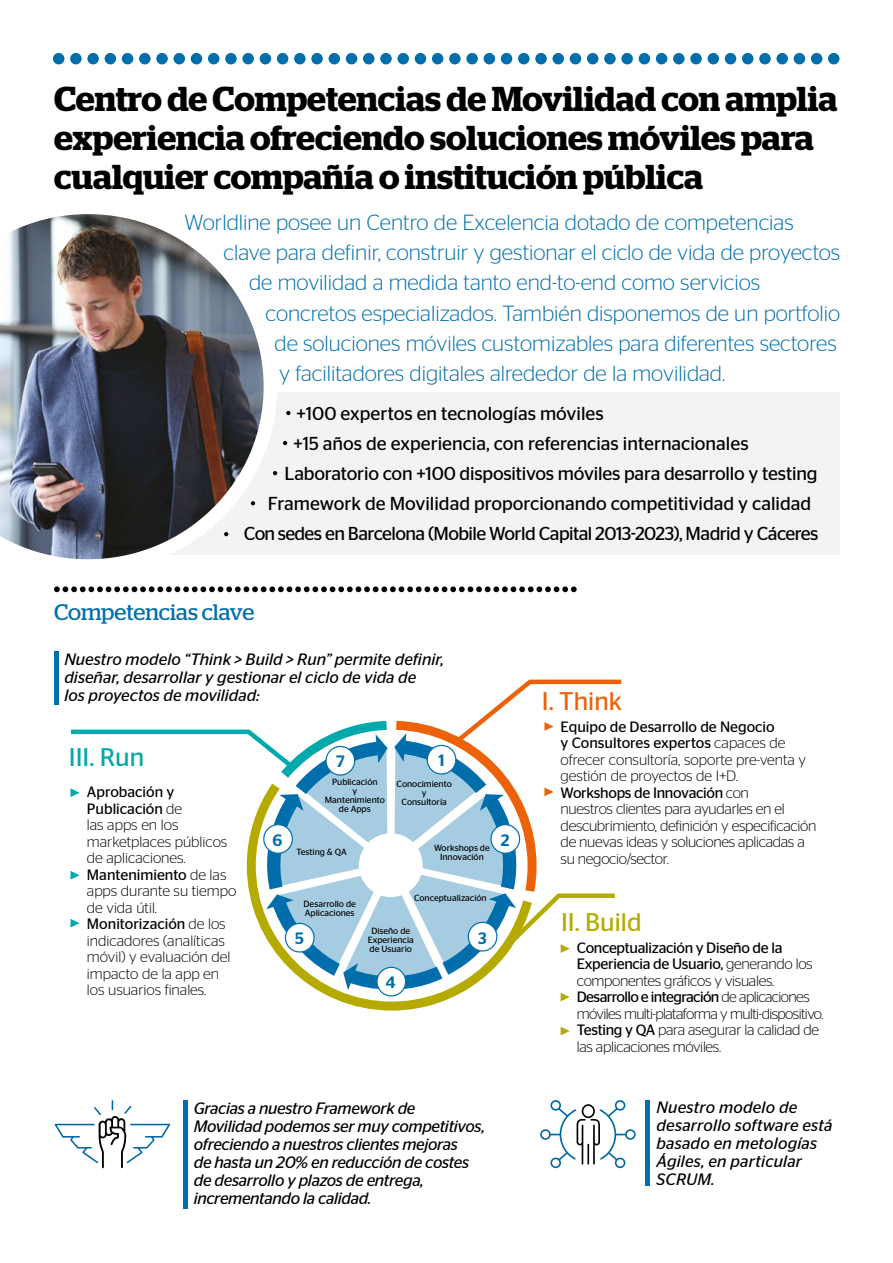
<style>
.page{position:relative;width:893px;height:1263px;background:#fff}
.page>*{position:absolute;margin:0;border:0;box-sizing:border-box;transform-origin:0 0}
.t1{font:600 34.5px/39px "Stag";color:#000}
.t2{font:25.5px "Stag Sans";color:#b5ab00}
.t3{font:25.5px "Stag Sans";color:#00a9ab}
.t4{font:25.5px "Stag Sans";color:#eb6209}
.t5{font:22.5px "Stag";color:#006eab}
.t6{font:300 21.9px "Stag Sans";color:#006eab}
.t7{font:18.75px "Stag Sans";letter-spacing:-.005em;color:#000}
.t8{font:18.75px "Stag Sans";letter-spacing:-.03em;color:#000}
.t9{font:italic 16.5px/18px "Stag Sans";letter-spacing:-.015em;color:#000}
.t10{font:italic 16.5px/18px "Stag Sans";letter-spacing:.01em;color:#000}
.t11{font:500 16.5px "Stag Sans";color:#006eab}
.t12{font:300 15px/16.5px "Stag Sans";letter-spacing:-.02em;color:#000}
.t13{font:300 15px/16.5px "Stag Sans";color:#000}
.t14{font:9px/9px "Stag Sans";color:#000;text-align:center}
.s1{font-weight:400}
</style>
<div class="page">
<div style="left:88px;top:393px;width:751px;height:162px;background:#f3f3f3"></div>
<svg style="left:340px;top:1001px;width:104px;height:10px"></svg>
<svg style="left:561px;top:1027px;width:9px;height:8px"></svg>
<svg style="left:70px;top:679px;width:552px;height:322px"></svg>
<div style="left:359px;top:833px;width:64px;height:64px;background:#fff;border-radius:50%"></div>
<img style="left:0;top:214px;width:277px;height:346px">
<svg style="left:286px;top:411px;width:4px;height:4px"></svg>
<svg style="left:283px;top:441px;width:4px;height:4px"></svg>
<svg style="left:273px;top:471px;width:4px;height:4px"></svg>
<svg style="left:251px;top:501px;width:4px;height:4px"></svg>
<svg style="left:224px;top:532px;width:4px;height:4px"></svg>
<svg style="left:54px;top:586px;width:523px;height:6px"></svg>
<div style="left:139px;top:53px;width:12px;height:11px;background:#006eab;border-radius:50%"></div>
<div style="left:122px;top:53px;width:11px;height:11px;background:#006eab;border-radius:50%"></div>
<div style="left:105px;top:53px;width:11px;height:11px;background:#006eab;border-radius:50%"></div>
<div style="left:87px;top:53px;width:12px;height:11px;background:#006eab;border-radius:50%"></div>
<div style="left:70px;top:53px;width:12px;height:11px;background:#006eab;border-radius:50%"></div>
<div style="left:53px;top:53px;width:11px;height:11px;background:#006eab;border-radius:50%"></div>
<div style="left:242px;top:53px;width:12px;height:11px;background:#006eab;border-radius:50%"></div>
<div style="left:225px;top:53px;width:12px;height:11px;background:#006eab;border-radius:50%"></div>
<div style="left:208px;top:53px;width:11px;height:11px;background:#006eab;border-radius:50%"></div>
<div style="left:191px;top:53px;width:11px;height:11px;background:#006eab;border-radius:50%"></div>
<div style="left:174px;top:53px;width:11px;height:11px;background:#006eab;border-radius:50%"></div>
<div style="left:329px;top:53px;width:11px;height:11px;background:#006eab;border-radius:50%"></div>
<div style="left:311px;top:53px;width:12px;height:11px;background:#006eab;border-radius:50%"></div>
<div style="left:294px;top:53px;width:12px;height:11px;background:#006eab;border-radius:50%"></div>
<div style="left:277px;top:53px;width:11px;height:11px;background:#006eab;border-radius:50%"></div>
<div style="left:260px;top:53px;width:11px;height:11px;background:#006eab;border-radius:50%"></div>
<div style="left:415px;top:53px;width:11px;height:11px;background:#006eab;border-radius:50%"></div>
<div style="left:397px;top:53px;width:12px;height:11px;background:#006eab;border-radius:50%"></div>
<div style="left:380px;top:53px;width:12px;height:11px;background:#006eab;border-radius:50%"></div>
<div style="left:363px;top:53px;width:11px;height:11px;background:#006eab;border-radius:50%"></div>
<div style="left:346px;top:53px;width:11px;height:11px;background:#006eab;border-radius:50%"></div>
<div style="left:501px;top:53px;width:11px;height:11px;background:#006eab;border-radius:50%"></div>
<div style="left:484px;top:53px;width:11px;height:11px;background:#006eab;border-radius:50%"></div>
<div style="left:466px;top:53px;width:12px;height:11px;background:#006eab;border-radius:50%"></div>
<div style="left:449px;top:53px;width:12px;height:11px;background:#006eab;border-radius:50%"></div>
<div style="left:432px;top:53px;width:11px;height:11px;background:#006eab;border-radius:50%"></div>
<div style="left:156px;top:53px;width:12px;height:11px;background:#006eab;border-radius:50%"></div>
<div style="left:604px;top:53px;width:12px;height:11px;background:#006eab;border-radius:50%"></div>
<div style="left:587px;top:53px;width:11px;height:11px;background:#006eab;border-radius:50%"></div>
<div style="left:570px;top:53px;width:11px;height:11px;background:#006eab;border-radius:50%"></div>
<div style="left:552px;top:53px;width:12px;height:11px;background:#006eab;border-radius:50%"></div>
<div style="left:535px;top:53px;width:12px;height:11px;background:#006eab;border-radius:50%"></div>
<div style="left:518px;top:53px;width:12px;height:11px;background:#006eab;border-radius:50%"></div>
<div style="left:707px;top:53px;width:12px;height:11px;background:#006eab;border-radius:50%"></div>
<div style="left:690px;top:53px;width:12px;height:11px;background:#006eab;border-radius:50%"></div>
<div style="left:673px;top:53px;width:12px;height:11px;background:#006eab;border-radius:50%"></div>
<div style="left:656px;top:53px;width:11px;height:11px;background:#006eab;border-radius:50%"></div>
<div style="left:639px;top:53px;width:11px;height:11px;background:#006eab;border-radius:50%"></div>
<div style="left:794px;top:53px;width:11px;height:11px;background:#006eab;border-radius:50%"></div>
<div style="left:776px;top:53px;width:12px;height:11px;background:#006eab;border-radius:50%"></div>
<div style="left:759px;top:53px;width:12px;height:11px;background:#006eab;border-radius:50%"></div>
<div style="left:742px;top:53px;width:11px;height:11px;background:#006eab;border-radius:50%"></div>
<div style="left:725px;top:53px;width:11px;height:11px;background:#006eab;border-radius:50%"></div>
<div style="left:811px;top:53px;width:11px;height:11px;background:#006eab;border-radius:50%"></div>
<div style="left:621px;top:53px;width:12px;height:11px;background:#006eab;border-radius:50%"></div>
<div style="left:828px;top:53px;width:11px;height:11px;background:#006eab;border-radius:50%"></div>
<hr style="left:54px;top:651px;width:4px;height:53px;background:#006eab">
<hr style="left:184px;top:1100px;width:4px;height:108px;background:#006eab">
<hr style="left:646px;top:1100px;width:4px;height:85px;background:#006eab">
<svg style="left:540px;top:1100px;width:96px;height:68px"></svg>
<svg style="left:55px;top:1100px;width:115px;height:68px"></svg>
<h1 class="t1" style="left:54px;top:79px;width:785px">Centro de Competencias de Movilidad con amplia experiencia ofreciendo soluciones móviles para cualquier compañía o institución pública</h1>
<h3 class="t6" style="left:185px;top:211px;width:611px">Worldline posee un Centro de Excelencia dotado de competencias</h3>
<h3 class="t6" style="left:224px;top:241px;width:618px">clave para definir, construir y gestionar el ciclo de vida de proyectos</h3>
<h3 class="t6" style="left:249px;top:271px;width:512px">de movilidad a medida tanto end-to-end como servicios</h3>
<h3 class="t6" style="left:266px;top:301px;width:576px">concretos especializados. También disponemos de un portfolio</h3>
<h3 class="t6" style="left:275px;top:331px;width:564px">de soluciones móviles customizables para diferentes sectores</h3>
<h3 class="t6" style="left:279px;top:361px;width:448px">y facilitadores digitales alrededor de la movilidad.</h3>
<p class="t7" style="left:296px;top:403px;width:309px">+100 expertos en tecnologías móviles</p>
<p class="t7" style="left:293px;top:433px;width:457px">+15 años de experiencia, con referencias internacionales</p>
<p class="t7" style="left:284px;top:463px;width:534px">Laboratorio con +100 dispositivos móviles para desarrollo y testing</p>
<p class="t7" style="left:268px;top:493px;width:545px">Framework de Movilidad proporcionando competitividad y calidad</p>
<p class="t8" style="left:244px;top:523px;width:576px">Con sedes en Barcelona (Mobile World Capital 2013-2023), Madrid y Cáceres</p>
<h3 class="t5" style="left:54px;top:599px;width:202px">Competencias clave</h3>
<p class="t9" style="left:64px;top:650px;width:381px">Nuestro modelo “Think &gt; Build &gt; Run” permite definir, diseñar, desarrollar y gestionar el ciclo de vida de<br>los proyectos de movilidad:</p>
<h2 class="t3" style="left:69px;top:743px;width:77px">III. Run</h2>
<p class="t11" style="left:336px;top:752px;width:10px">7</p>
<p class="t11" style="left:438px;top:750px;width:8px">1</p>
<p class="t13" style="left:87px;top:783px;width:151px"><span class="s1">Aprobación y<br>Publicación</span> de<br>las apps en los marketplaces públicos de aplicaciones.<br><span class="s1">Mantenimiento</span> de las apps durante su tiempo de vida útil.<br><span class="s1">Monitorización</span> de los indicadores (analíticas móvil) y evaluación del impacto de la app en los usuarios finales.</p>
<p class="t11" style="left:272px;top:830px;width:11px">6</p>
<p class="t14" style="left:325px;top:777px;width:61px">Publicación<br>y<br>Mantenimiento de Apps</p>
<p class="t14" style="left:397px;top:779px;width:57px">Conocimiento y<br>Consultoría</p>
<p class="t14" style="left:434px;top:843px;width:57px">Workshops de<br>Innovación</p>
<p class="t14" style="left:296px;top:847px;width:52px">Testing &amp; QA</p>
<p class="t14" style="left:304px;top:899px;width:54px;text-align:left">Desarrollo de<br>Aplicaciones</p>
<p class="t11" style="left:295px;top:929px;width:10px">5</p>
<p class="t14" style="left:414px;top:893px;width:74px">Conceptualización</p>
<p class="t14" style="left:368px;top:926px;width:48px">Diseño de<br>Experiencia de Usuario</p>
<p class="t11" style="left:386px;top:973px;width:11px">4</p>
<p class="t11" style="left:478px;top:928px;width:10px">3</p>
<p class="t11" style="left:501px;top:830px;width:10px">2</p>
<h2 class="t4" style="left:542px;top:687px;width:82px">I. Think</h2>
<p class="t12" style="left:561px;top:718px;width:257px"><span class="s1">Equipo de Desarrollo de Negocio<br>y Consultores expertos</span> capaces de ofrecer consultoría, soporte pre-venta y gestión de proyectos de I+D.<br><span class="s1">Workshops de Innovación</span> con<br>nuestros clientes para ayudarles en el descubrimiento, definición y especificación de nuevas ideas y soluciones aplicadas a su negocio/sector.</p>
<h2 class="t2" style="left:561px;top:908px;width:82px">II. Build</h2>
<p class="t12" style="left:577px;top:939px;width:248px"><span class="s1">Conceptualización y Diseño de la Experiencia de Usuario,</span> generando los componentes gráficos y visuales.<br><span class="s1">Desarrollo e integración</span> de aplicaciones móviles multi-plataforma y multi-dispositivo.<br><span class="s1">Testing y QA</span> para asegurar la calidad de las aplicaciones móviles.</p>
<p class="t9" style="left:194px;top:1099px;width:293px">Gracias a nuestro Framework de Movilidad podemos ser muy competitivos, ofreciendo a nuestros clientes mejoras<br>de hasta un 20% en reducción de costes de desarrollo y plazos de entrega, incrementando la calidad.</p>
<p class="t10" style="left:657px;top:1098px;width:178px">Nuestro modelo de desarrollo software está basado en metologías<br>Ágiles, en particular<br>SCRUM.</p>
</div>
